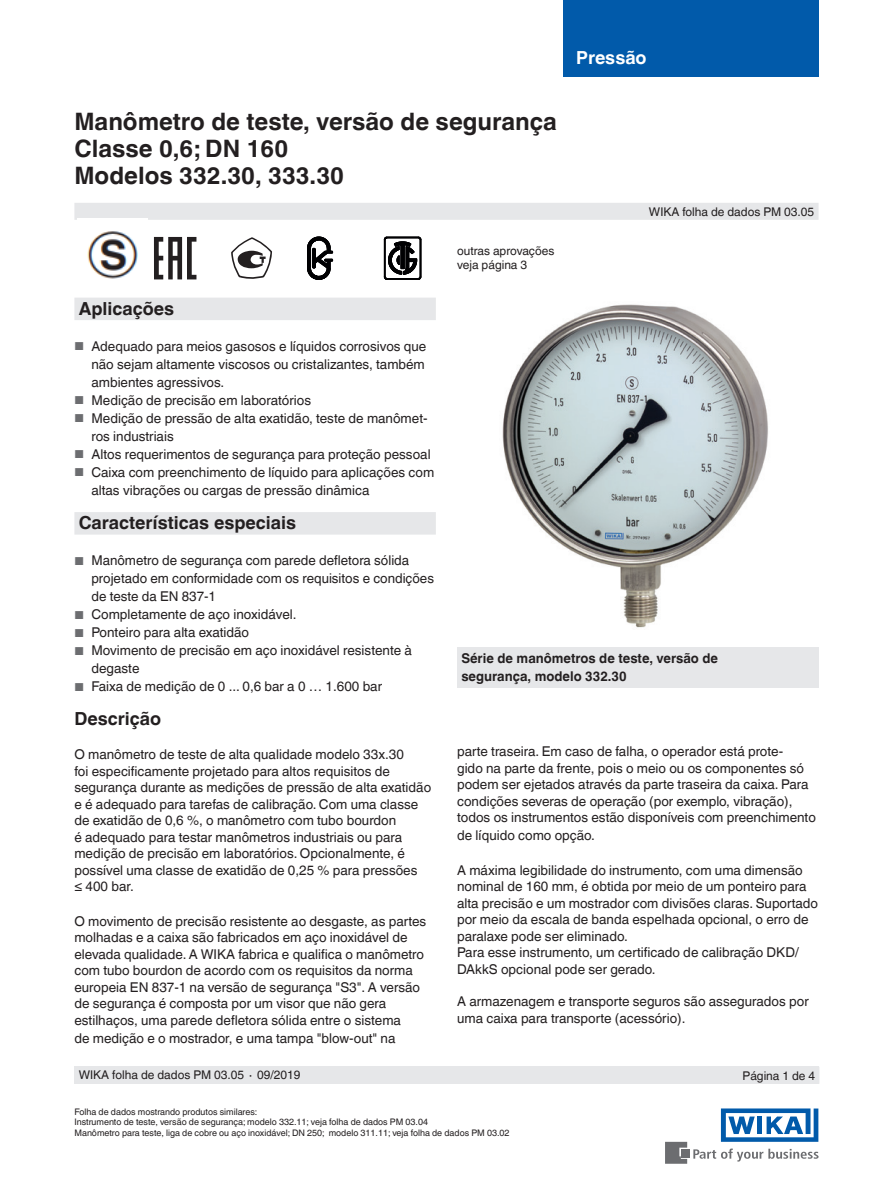
<style>
.page{position:relative;width:893px;height:1188px;background:#fff}
.page>*{position:absolute;margin:0;border:0;box-sizing:border-box;transform-origin:0 0}
.t1{font:700 24px/27px "Helvetica World";color:#231f20}
.t2{font:700 18px "Helvetica World";color:#231f20}
.t3{font:700 18px "Helvetica World";color:#fff}
.t4{font:13.5px/16.5px "Helvetica World";color:#231f20}
.t5{font:700 13.5px/18px "Helvetica World";color:#231f20}
.t6{font:12px/13.5px "Helvetica World";color:#231f20}
.t7{font:9px/10.5px "Helvetica World";color:#231f20}
.s1{font-size:11.55px;color:#6c6d70}
</style>
<div class="page">
<svg style="left:693px;top:1149px;width:126px;height:13px"></svg>
<div style="left:682px;top:1150px;width:8px;height:8px;background:#6c6d70"></div>
<svg style="left:665px;top:1142px;width:22px;height:22px"></svg>
<svg style="left:721px;top:1108px;width:97px;height:34px"></svg>
<div style="left:563px;top:0;width:256px;height:76px;background:#015aaa"></div>
<div style="left:74px;top:203px;width:745px;height:17px;background:#e6e7e9"></div>
<div style="left:74px;top:1066px;width:745px;height:18px;background:#e6e7e9"></div>
<div style="left:457px;top:647px;width:362px;height:41px;background:#e6e7e9"></div>
<div style="left:74px;top:298px;width:362px;height:22px;background:#e6e7e9"></div>
<div style="left:74px;top:512px;width:362px;height:23px;background:#e6e7e9"></div>
<img style="left:502px;top:304px;width:266px;height:324px">
<svg style="left:231px;top:237px;width:41px;height:42px"></svg>
<svg style="left:154px;top:237px;width:42px;height:42px"></svg>
<img style="left:77px;top:219px;width:71px;height:60px">
<svg style="left:384px;top:237px;width:37px;height:42px"></svg>
<svg style="left:307px;top:237px;width:26px;height:42px"></svg>
<h1 class="t1" style="left:74px;top:108px;width:484px">Manômetro de teste, versão de segurança<br>Classe 0,6; DN 160<br>Modelos 332.30, 333.30</h1>
<p class="t6" style="left:457px;top:244px;width:99px">outras aprovações veja página 3</p>
<h2 class="t3" style="left:576px;top:47px;width:72px">Pressão</h2>
<p class="t6" style="left:649px;top:205px;width:167px">WIKA folha de dados PM 03.05</p>
<h2 class="t2" style="left:79px;top:298px;width:97px">Aplicações</h2>
<p class="t4" style="left:91px;top:337px;width:336px;line-height:18px;text-align:justify;text-indent:-17px"><span class="s1">■</span> Adequado para meios gasosos e líquidos corrosivos que não sejam altamente viscosos ou cristalizantes, também ambientes agressivos.</p>
<p class="t4" style="left:74px;top:392px;width:238px"><span class="s1">■</span> Medição de precisão em laboratórios</p>
<p class="t4" style="left:91px;top:409px;width:338px;line-height:18px;text-indent:-17px"><span class="s1">■</span> Medição de pressão de alta exatidão, teste de manômet&shy;ros industriais</p>
<p class="t4" style="left:74px;top:446px;width:358px"><span class="s1">■</span> Altos requerimentos de segurança para proteção pessoal</p>
<p class="t4" style="left:91px;top:463px;width:344px;line-height:18px;text-indent:-17px"><span class="s1">■</span> Caixa com preenchimento de líquido para aplicações com altas vibrações ou cargas de pressão dinâmica</p>
<h2 class="t2" style="left:79px;top:513px;width:219px">Características especiais</h2>
<p class="t4" style="left:91px;top:552px;width:344px;line-height:18px;text-indent:-17px"><span class="s1">■</span> Manômetro de segurança com parede defletora sólida projetado em conformidade com os requisitos e condições de teste da EN 837-1</p>
<p class="t4" style="left:74px;top:606px;width:224px"><span class="s1">■</span> Completamente de aço inoxidável.</p>
<p class="t4" style="left:74px;top:624px;width:176px"><span class="s1">■</span> Ponteiro para alta exatidão</p>
<p class="t4" style="left:91px;top:642px;width:322px;line-height:18px;text-indent:-17px"><span class="s1">■</span> Movimento de precisão em aço inoxidável resistente à degaste</p>
<p class="t4" style="left:74px;top:678px;width:309px"><span class="s1">■</span> Faixa de medição de 0 ... 0,6 bar a 0 … 1.600 bar</p>
<h2 class="t2" style="left:74px;top:708px;width:88px">Descrição</h2>
<p class="t4" style="left:74px;top:746px;width:358px">O manômetro de teste de alta qualidade modelo 33x.30<br>foi especificamente projetado para altos requisitos de segurança durante as medições de pressão de alta exatidão e é adequado para tarefas de calibração. Com uma classe de exatidão de 0,6 %, o manômetro com tubo bourdon<br>é adequado para testar manômetros industriais ou para medição de precisão em laboratórios. Opcionalmente, é possível uma classe de exatidão de 0,25 % para pressões<br>≤ 400 bar.</p>
<p class="t4" style="left:74px;top:913px;width:353px">O movimento de precisão resistente ao desgaste, as partes molhadas e a caixa são fabricados em aço inoxidável de elevada qualidade. A WIKA fabrica e qualifica o manômetro com tubo bourdon de acordo com os requisitos da norma europeia EN 837-1 na versão de segurança "S3". A versão de segurança é composta por um visor que não gera estilhaços, uma parede defletora sólida entre o sistema</p>
<p class="t4" style="left:74px;top:1030px;width:322px">de medição e o mostrador, e uma tampa "blow-out" na</p>
<p class="t6" style="left:79px;top:1068px;width:223px">WIKA folha de dados PM 03.05 ∙ 09/2019</p>
<p class="t5" style="left:461px;top:650px;width:258px">Série de manômetros de teste, versão de segurança, modelo 332.30</p>
<p class="t4" style="left:457px;top:743px;width:360px">parte traseira. Em caso de falha, o operador está prote-<br>gido na parte da frente, pois o meio ou os componentes só podem ser ejetados através da parte traseira da caixa. Para condições severas de operação (por exemplo, vibração), todos os instrumentos estão disponíveis com preenchimento</p>
<p class="t4" style="left:457px;top:827px;width:139px">de líquido como opção.</p>
<p class="t4" style="left:457px;top:862px;width:363px">A máxima legibilidade do instrumento, com uma dimensão nominal de 160 mm, é obtida por meio de um ponteiro para alta precisão e um mostrador com divisões claras. Suportado por meio da escala de banda espelhada opcional, o erro de paralaxe pode ser eliminado.<br>Para esse instrumento, um certificado de calibração DKD/ DAkkS opcional pode ser gerado.</p>
<p class="t4" style="left:457px;top:994px;width:353px">A armazenagem e transporte seguros são assegurados por uma caixa para transporte (acessório).</p>
<p class="t6" style="left:743px;top:1069px;width:74px">Página 1 de 4</p>
<p class="t7" style="left:74px;top:1107px;width:437px">Folha de dados mostrando produtos similares:<br>Instrumento de teste, versão de segurança; modelo 332.11; veja folha de dados PM 03.04<br>Manômetro para teste, liga de cobre ou aço inoxidável; DN 250; modelo 311.11; veja folha de dados PM 03.02</p>
</div>
